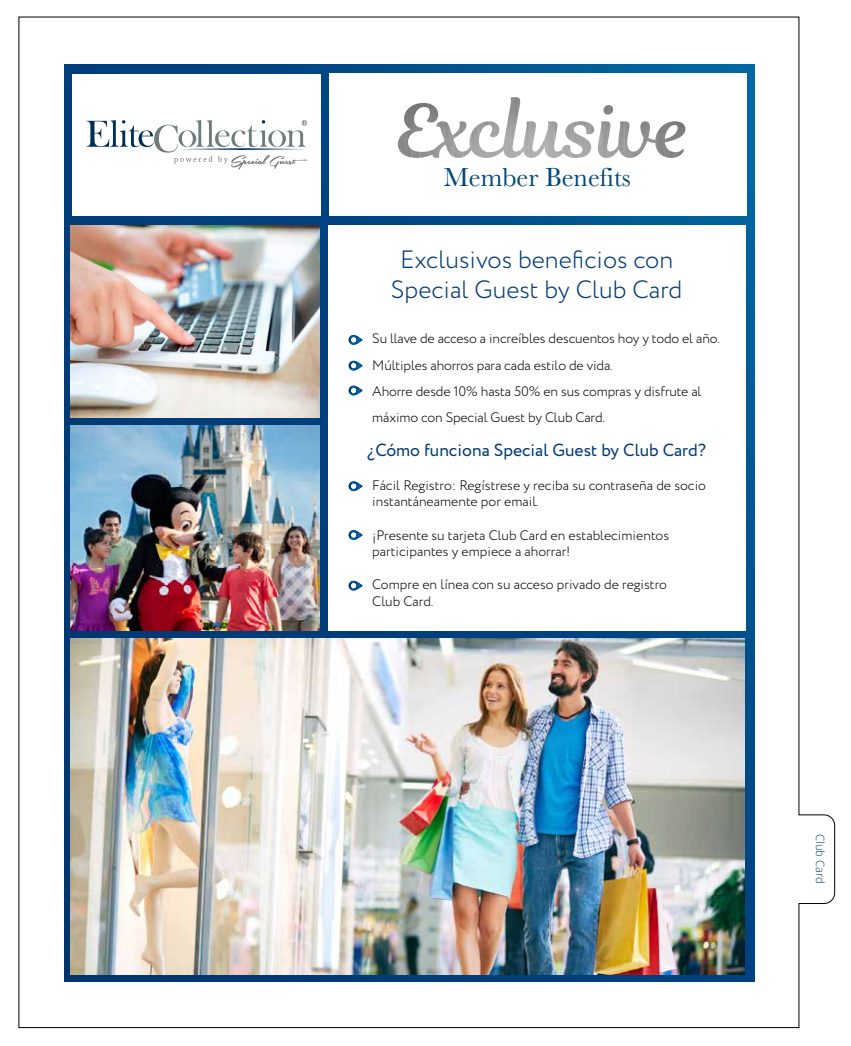
<style>
.page{position:relative;width:851px;height:1046px;background:#fff}
.page>*{position:absolute;margin:0;border:0;box-sizing:border-box;transform-origin:0 0}
.t1{font:27.12px "Baskerville";color:#00477a}
.t2{font:300 25px/30px "Circe";color:#003a76;text-align:center}
.t3{font:17.5px "Circe";color:#003a76}
.t4{font:300 13.75px/26.2px "Circe";letter-spacing:-.01em;color:#000}
.t5{font:300 11.25px "Open Sans";color:#003a76}
</style>
<div class="page">
<img style="left:19px;top:17px;width:815px;height:1010px">
<h1 class="t1" style="left:443px;top:160px;width:189px">Member Benefits</h1>
<h2 class="t2" style="left:391px;top:245px;width:293px">Exclusivos beneficios con<br>Special Guest by Club Card</h2>
<p class="t4" style="left:372px;top:326px;width:349px">Su llave de acceso a increíbles descuentos hoy y todo el año.<br>Múltiples ahorros para cada estilo de vida.<br>Ahorre desde 10% hasta 50% en sus compras y disfrute al máximo con Special Guest by Club Card.</p>
<p class="t3" style="left:367px;top:438px;width:340px">¿Cómo funciona Special Guest by Club Card?</p>
<p class="t4" style="left:372px;top:477px;width:335px;line-height:16.5px">Fácil Registro: Regístrese y reciba su contraseña de socio instantáneamente por email.</p>
<p class="t4" style="left:372px;top:527px;width:298px;line-height:16.5px">¡Presente su tarjeta Club Card en establecimientos participantes y empiece a ahorrar!</p>
<p class="t4" style="left:372px;top:576px;width:296px;line-height:16.5px">Compre en línea con su acceso privado de registro<br>Club Card.</p>
<p class="t5" style="left:827px;top:833px;width:51px;rotate:90deg">Club Card</p>
</div>
